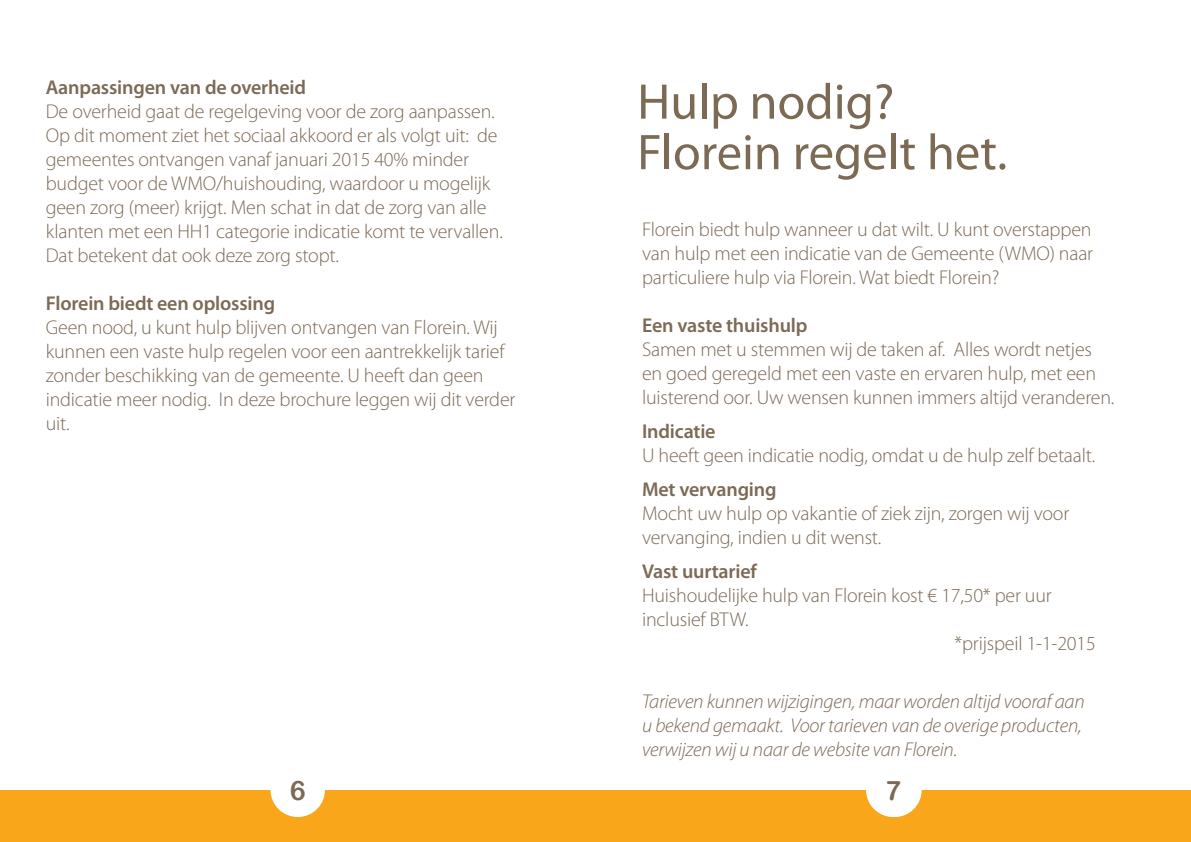
<style>
.page{position:relative;width:1191px;height:842px;background:#fff}
.page>*{position:absolute;margin:0;border:0;box-sizing:border-box;transform-origin:0 0}
.t1{font:50.6px/50.6px "Myriad Pro";color:#7c6a55}
.t2{font:26.8px "Arial Rounded MT Bold";color:#7c6a55}
.t3{font:24px "Arial Rounded MT Bold";color:#7c6a55}
.t4{font:300 20px/24px "Myriad Pro";letter-spacing:-.01em;color:#7c6a55}
.t5{font:italic 300 20px/24px "Myriad Pro";letter-spacing:-.01em;color:#7c6a55}
.t6{font:600 20px "Myriad Pro";letter-spacing:-.01em;color:#7c6a55}
</style>
<div class="page">
<div style="left:0;top:791px;width:1191px;height:51px;background:#faa61a"></div>
<div style="left:270px;top:763px;width:55px;height:54px;background:#fff;border-radius:50%"></div>
<div style="left:866px;top:763px;width:54px;height:54px;background:#fff;border-radius:50%"></div>
<p class="t6" style="left:46px;top:74px;width:262px">Aanpassingen van de overheid</p>
<p class="t4" style="left:46px;top:100px;width:458px">De overheid gaat de regelgeving voor de zorg aanpassen.<br>Op dit moment ziet het sociaal akkoord er als volgt uit: de gemeentes ontvangen vanaf januari 2015 40% minder budget voor de WMO/huishouding, waardoor u mogelijk geen zorg (meer) krijgt. Men schat in dat de zorg van alle klanten met een HH1 categorie indicatie komt te vervallen.<br>Dat betekent dat ook deze zorg stopt.</p>
<p class="t6" style="left:46px;top:290px;width:231px">Florein biedt een oplossing</p>
<p class="t4" style="left:46px;top:316px;width:471px">Geen nood, u kunt hulp blijven ontvangen van Florein. Wij kunnen een vaste hulp regelen voor een aantrekkelijk tarief zonder beschikking van de gemeente. U heeft dan geen indicatie meer nodig. In deze brochure leggen wij dit verder uit.</p>
<h1 class="t1" style="left:637px;top:76px;width:367px">Hulp nodig?<br>Florein regelt het.</h1>
<p class="t4" style="left:642px;top:218px;width:452px;text-align:justify">Florein biedt hulp wanneer u dat wilt. U kunt overstappen van hulp met een indicatie van de Gemeente (WMO) naar particuliere hulp via Florein. Wat biedt Florein?</p>
<p class="t6" style="left:642px;top:313px;width:167px">Een vaste thuishulp</p>
<p class="t4" style="left:642px;top:338px;width:474px">Samen met u stemmen wij de taken af. Alles wordt netjes en goed geregeld met een vaste en ervaren hulp, met een luisterend oor. Uw wensen kunnen immers altijd veranderen.</p>
<p class="t6" style="left:642px;top:419px;width:75px">Indicatie</p>
<p class="t4" style="left:642px;top:444px;width:454px">U heeft geen indicatie nodig, omdat u de hulp zelf betaalt.</p>
<p class="t6" style="left:642px;top:477px;width:136px">Met vervanging</p>
<p class="t4" style="left:642px;top:502px;width:429px">Mocht uw hulp op vakantie of ziek zijn, zorgen wij voor vervanging, indien u dit wenst.</p>
<p class="t6" style="left:642px;top:559px;width:116px">Vast uurtarief</p>
<p class="t4" style="left:642px;top:584px;width:411px">Huishoudelijke hulp van Florein kost € 17,50* per uur</p>
<p class="t4" style="left:642px;top:608px;width:108px">inclusief BTW.</p>
<p class="t4" style="left:954px;top:632px;width:143px">*prijspeil 1-1-2015</p>
<p class="t5" style="left:642px;top:690px;width:444px">Tarieven kunnen wijzigingen, maar worden altijd vooraf aan u bekend gemaakt. Voor tarieven van de overige producten, verwijzen wij u naar de website van Florein.</p>
<h2 class="t2" style="left:290px;top:774px;width:17px">6</h2>
<h2 class="t2" style="left:885px;top:774px;width:17px">7</h2>
<p class="t3" style="left:887px;top:776px;width:16px">7</p>
</div>
